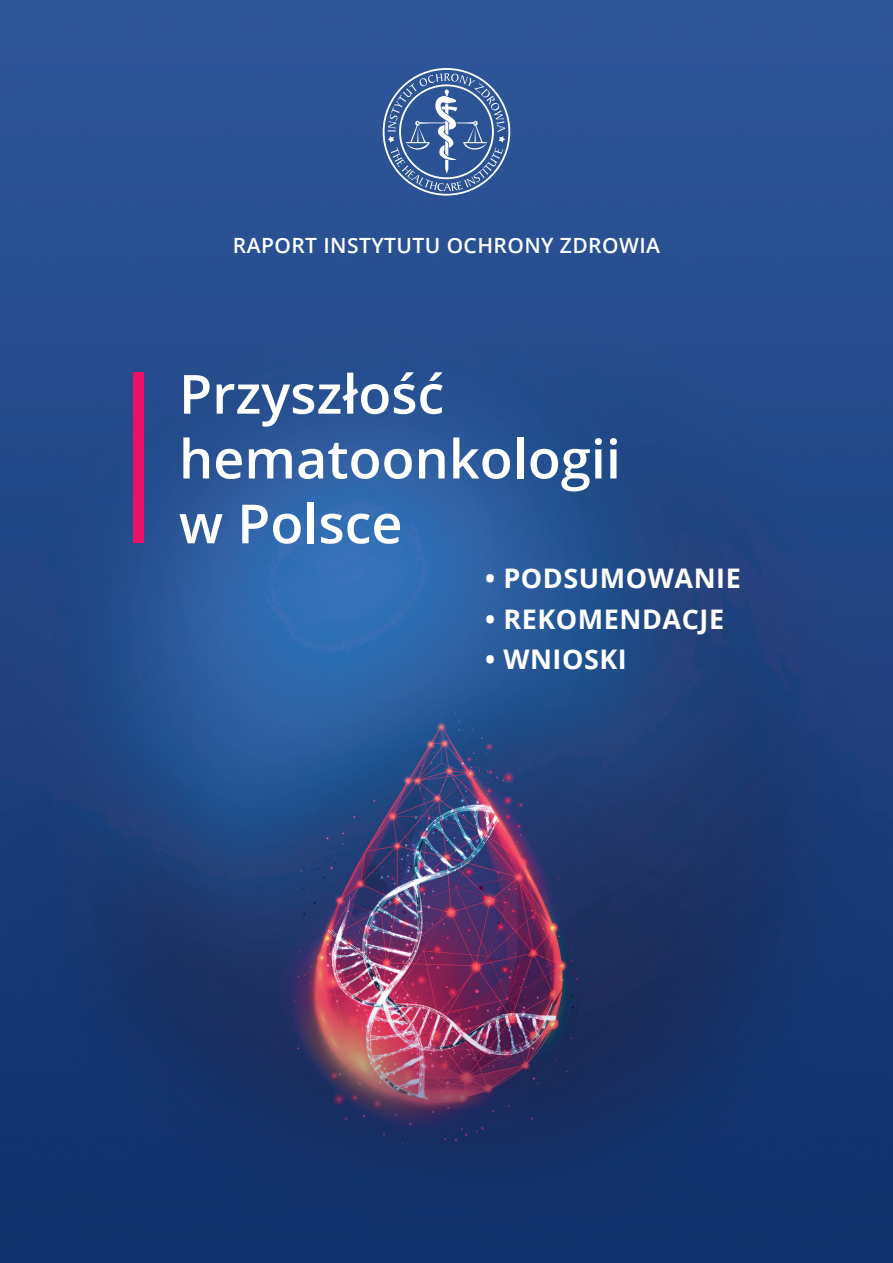
<style>
.page{position:relative;width:893px;height:1263px;background:#fff}
.page>*{position:absolute;margin:0;border:0;box-sizing:border-box;transform-origin:0 0}
.t1{font:600 54px/64.8px "Open Sans";color:#fff}
.t2{font:700 27px "Open Sans";letter-spacing:.02em;color:#fff}
.t3{font:600 21px "Open Sans";letter-spacing:.02em;color:#fff}
</style>
<div class="page">
<img style="left:0;top:0;width:893px;height:1263px">
<div style="left:133px;top:372px;width:11px;height:170px;background:#ec1165"></div>
<svg style="left:383px;top:68px;width:127px;height:128px;background:#5171a8"></svg>
<p class="t3" style="left:233px;top:231px;width:429px">RAPORT INSTYTUTU OCHRONY ZDROWIA</p>
<h1 class="t1" style="left:179px;top:361px;width:443px">Przyszłość hematoonkologii w Polsce</h1>
<p class="t2" style="left:485px;top:559px;width:257px">• PODSUMOWANIE</p>
<p class="t2" style="left:485px;top:600px;width:240px">• REKOMENDACJE</p>
<p class="t2" style="left:485px;top:640px;width:143px">• WNIOSKI</p>
</div>
